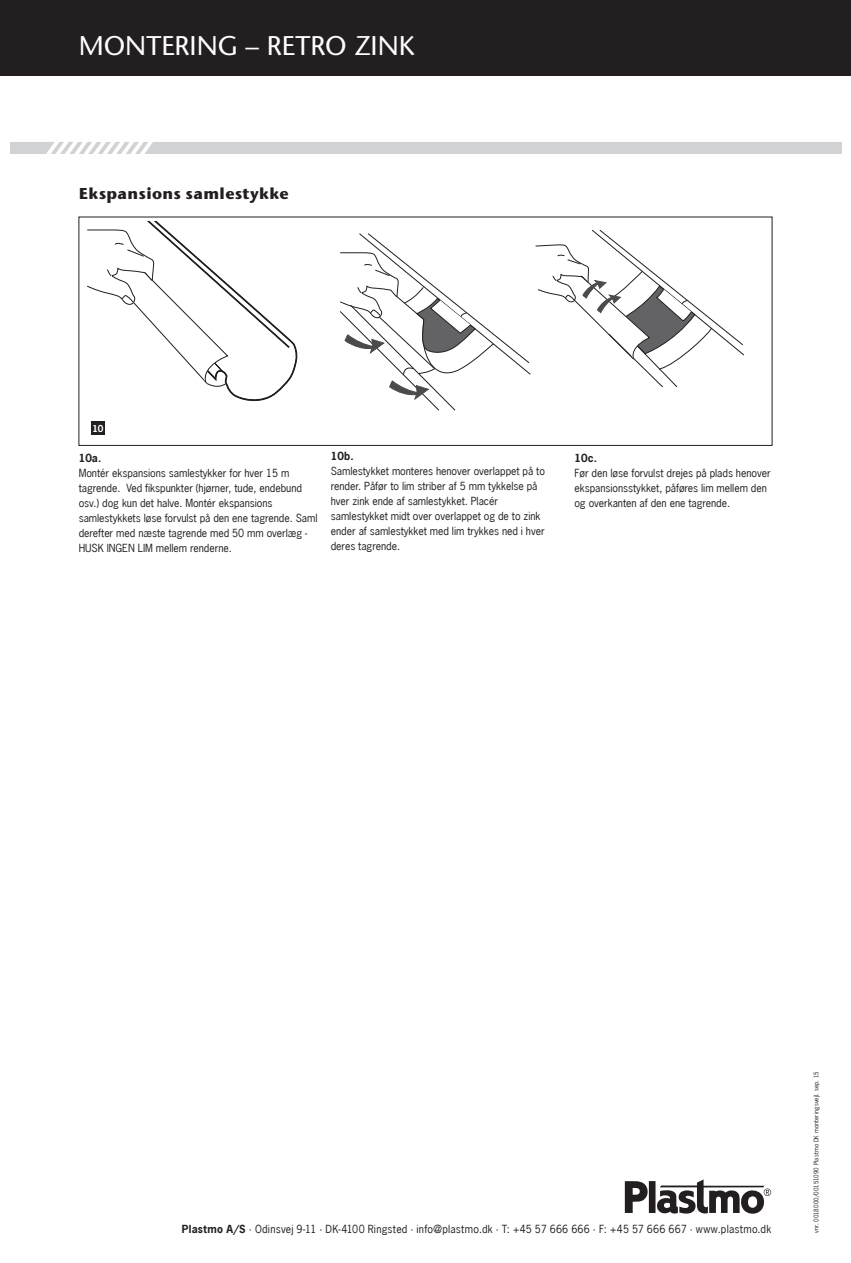
<style>
.page{position:relative;width:851px;height:1263px;background:#fff}
.page>*{position:absolute;margin:0;border:0;box-sizing:border-box;transform-origin:0 0}
.t1{font:27px "Stone Sans";color:#fff}
.t2{font:700 15.75px "Stone Sans ITC Std";letter-spacing:.025em;color:#231f20}
.t3{font:10.5px/15px "News Gothic";letter-spacing:-.005em;color:#231f20}
.t4{font:10.5px "News Gothic";letter-spacing:.02em;color:#231f20}
.t5{font:700 10.5px "News Gothic";letter-spacing:.01em;color:#231f20}
.t6{font:700 9px "News Gothic";color:#fff}
.t7{font:6px "News Gothic";letter-spacing:.025em;color:#231f20}
.s1{font-weight:700}
</style>
<div class="page">
<div style="left:91px;top:421px;width:14px;height:14px;background:#231f20"></div>
<svg style="left:340px;top:229px;width:404px;height:182px"></svg>
<svg style="left:87px;top:222px;width:211px;height:180px"></svg>
<svg style="left:10px;top:142px;width:831px;height:12px;background:#d3d4d6"></svg>
<div style="left:79px;top:217px;width:693px;height:229px;border:1px solid #231f20"></div>
<div style="left:648px;top:1181px;width:7px;height:32px;background:#231f20"></div>
<svg style="left:624px;top:1181px;width:24px;height:32px"></svg>
<svg style="left:657px;top:1179px;width:114px;height:35px"></svg>
<div style="left:0;top:0;width:850px;height:75px;background:#231f20"></div>
<h1 class="t1" style="left:79px;top:29px;width:337px">MONTERING – RETRO ZINK</h1>
<h2 class="t2" style="left:79px;top:183px;width:212px">Ekspansions samlestykke</h2>
<p class="t6" style="left:92px;top:422px;width:12px">10</p>
<p class="t5" style="left:79px;top:451px;width:24px">10a.</p>
<p class="t3" style="left:79px;top:466px;width:240px">Montér ekspansions samlestykker for hver 15 m tagrende. Ved fikspunkter (hjørner, tude, endebund osv.) dog kun det halve. Montér ekspansions samlestykkets løse forvulst på den ene tagrende. Saml derefter med næste tagrende med 50 mm overlæg - HUSK INGEN LIM mellem renderne.</p>
<p class="t5" style="left:331px;top:449px;width:24px">10b.</p>
<p class="t3" style="left:331px;top:463px;width:216px">Samlestykket monteres henover overlappet på to render. Påfør to lim striber af 5 mm tykkelse på hver zink ende af samlestykket. Placér samlestykket midt over overlappet og de to zink ender af samlestykket med lim trykkes ned i hver deres tagrende.</p>
<p class="t5" style="left:574px;top:451px;width:24px">10c.</p>
<p class="t3" style="left:574px;top:466px;width:198px">Før den løse forvulst drejes på plads henover ekspansionsstykket, påføres lim mellem den og overkanten af den ene tagrende.</p>
<p class="t4" style="left:182px;top:1222px;width:591px"><span class="s1">Plastmo A/S</span> · Odinsvej 9-11 · DK-4100 Ringsted · info@plastmo.dk · T: +45 57 666 666 · F: +45 57 666 667 · www.plastmo.dk</p>
<p class="t7" style="left:812px;top:1233px;width:163px;rotate:-90deg">vnr. 0018000/00151090 Plastmo DK monteringsvejl. sep. 15</p>
</div>
